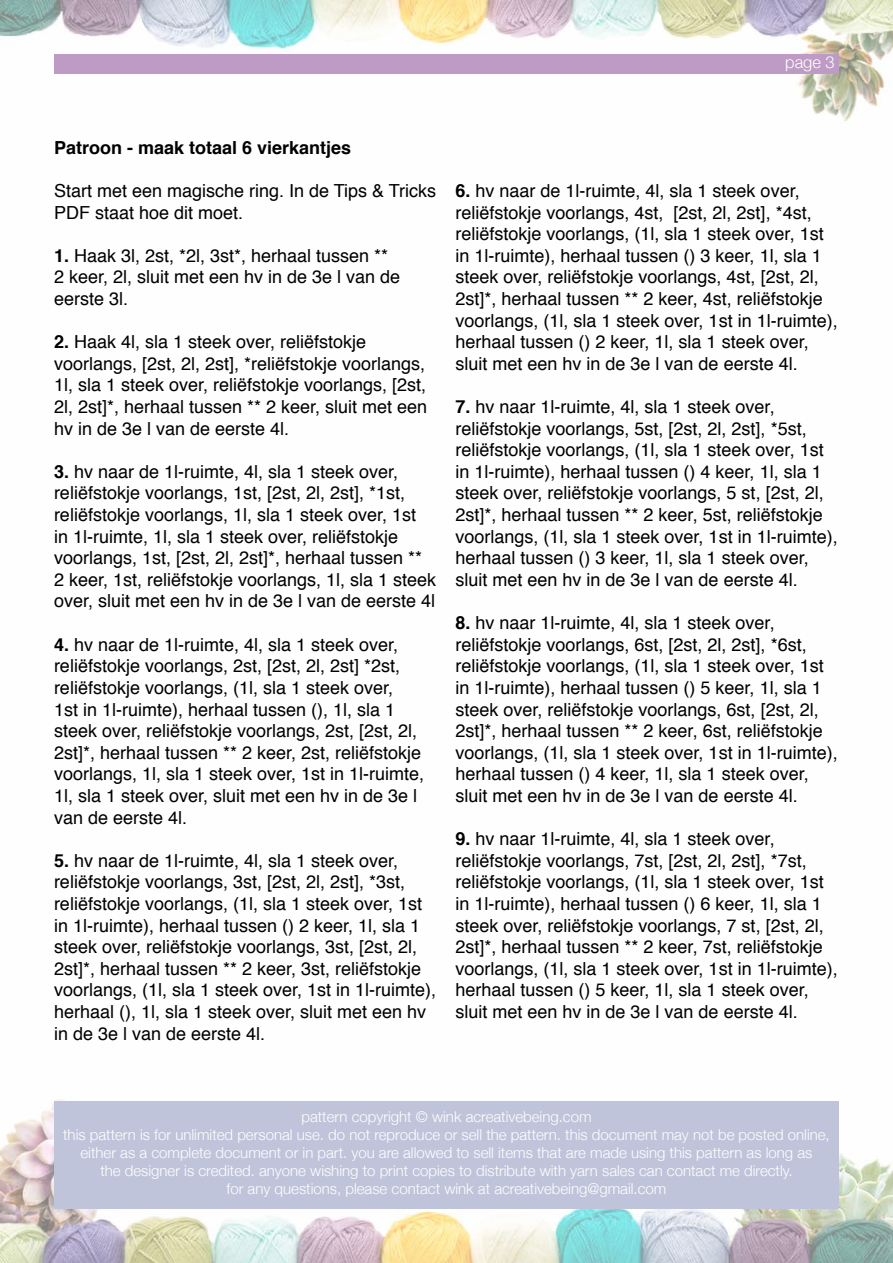
<style>
.page{position:relative;width:893px;height:1263px;background:#fff}
.page>*{position:absolute;margin:0;border:0;box-sizing:border-box;transform-origin:0 0}
.t1{font:18px/21.6px "Helvetica";color:#000}
.t2{font:700 18px "Helvetica";color:#000}
.t3{font:300 16.5px "Helvetica Neue";color:#fff}
.t4{font:300 15px/18px "Helvetica Neue";color:#fff;text-align:center}
.s1{font-weight:700}
</style>
<div class="page">
<img style="left:0;top:0;width:893px;height:1263px">
<div style="left:54px;top:1101px;width:785px;height:108px;background:#bfc4da"></div>
<div style="left:54px;top:54px;width:785px;height:20px;background:#bd9bc5"></div>
<p class="t3" style="left:785px;top:49px;width:51px">page 3</p>
<p class="t2" style="left:54px;top:133px;width:299px">Patroon - maak totaal 6 vierkantjes</p>
<p class="t1" style="left:54px;top:180px;width:384px">Start met een magische ring. In de Tips &amp; Tricks<br>PDF staat hoe dit moet.</p>
<p class="t1" style="left:54px;top:245px;width:348px"><span class="s1">1.</span> Haak 3l, 2st, *2l, 3st*, herhaal tussen **<br>2 keer, 2l, sluit met een hv in de 3e l van de eerste 3l.</p>
<p class="t1" style="left:54px;top:332px;width:375px"><span class="s1">2.</span> Haak 4l, sla 1 steek over, reliëfstokje voorlangs, [2st, 2l, 2st], *reliëfstokje voorlangs, 1l, sla 1 steek over, reliëfstokje voorlangs, [2st, 2l, 2st]*, herhaal tussen ** 2 keer, sluit met een hv in de 3e l van de eerste 4l.</p>
<p class="t1" style="left:54px;top:461px;width:384px"><span class="s1">3.</span> hv naar de 1l-ruimte, 4l, sla 1 steek over, reliëfstokje voorlangs, 1st, [2st, 2l, 2st], *1st, reliëfstokje voorlangs, 1l, sla 1 steek over, 1st<br>in 1l-ruimte, 1l, sla 1 steek over, reliëfstokje voorlangs, 1st, [2st, 2l, 2st]*, herhaal tussen ** 2 keer, 1st, reliëfstokje voorlangs, 1l, sla 1 steek over, sluit met een hv in de 3e l van de eerste 4l</p>
<p class="t1" style="left:54px;top:634px;width:372px"><span class="s1">4.</span> hv naar de 1l-ruimte, 4l, sla 1 steek over, reliëfstokje voorlangs, 2st, [2st, 2l, 2st] *2st, reliëfstokje voorlangs, (1l, sla 1 steek over,<br>1st in 1l-ruimte), herhaal tussen (), 1l, sla 1 steek over, reliëfstokje voorlangs, 2st, [2st, 2l, 2st]*, herhaal tussen ** 2 keer, 2st, reliëfstokje voorlangs, 1l, sla 1 steek over, 1st in 1l-ruimte, 1l, sla 1 steek over, sluit met een hv in de 3e l van de eerste 4l.</p>
<p class="t1" style="left:54px;top:850px;width:384px"><span class="s1">5.</span> hv naar de 1l-ruimte, 4l, sla 1 steek over, reliëfstokje voorlangs, 3st, [2st, 2l, 2st], *3st, reliëfstokje voorlangs, (1l, sla 1 steek over, 1st in 1l-ruimte), herhaal tussen () 2 keer, 1l, sla 1 steek over, reliëfstokje voorlangs, 3st, [2st, 2l, 2st]*, herhaal tussen ** 2 keer, 3st, reliëfstokje voorlangs, (1l, sla 1 steek over, 1st in 1l-ruimte), herhaal (), 1l, sla 1 steek over, sluit met een hv in de 3e l van de eerste 4l.</p>
<p class="t1" style="left:455px;top:180px;width:384px"><span class="s1">6.</span> hv naar de 1l-ruimte, 4l, sla 1 steek over, reliëfstokje voorlangs, 4st, [2st, 2l, 2st], *4st, reliëfstokje voorlangs, (1l, sla 1 steek over, 1st in 1l-ruimte), herhaal tussen () 3 keer, 1l, sla 1 steek over, reliëfstokje voorlangs, 4st, [2st, 2l, 2st]*, herhaal tussen ** 2 keer, 4st, reliëfstokje voorlangs, (1l, sla 1 steek over, 1st in 1l-ruimte), herhaal tussen () 2 keer, 1l, sla 1 steek over, sluit met een hv in de 3e l van de eerste 4l.</p>
<p class="t1" style="left:455px;top:396px;width:384px"><span class="s1">7.</span> hv naar 1l-ruimte, 4l, sla 1 steek over, reliëfstokje voorlangs, 5st, [2st, 2l, 2st], *5st, reliëfstokje voorlangs, (1l, sla 1 steek over, 1st in 1l-ruimte), herhaal tussen () 4 keer, 1l, sla 1 steek over, reliëfstokje voorlangs, 5 st, [2st, 2l, 2st]*, herhaal tussen ** 2 keer, 5st, reliëfstokje voorlangs, (1l, sla 1 steek over, 1st in 1l-ruimte), herhaal tussen () 3 keer, 1l, sla 1 steek over, sluit met een hv in de 3e l van de eerste 4l.</p>
<p class="t1" style="left:455px;top:612px;width:384px"><span class="s1">8.</span> hv naar 1l-ruimte, 4l, sla 1 steek over, reliëfstokje voorlangs, 6st, [2st, 2l, 2st], *6st, reliëfstokje voorlangs, (1l, sla 1 steek over, 1st in 1l-ruimte), herhaal tussen () 5 keer, 1l, sla 1 steek over, reliëfstokje voorlangs, 6st, [2st, 2l, 2st]*, herhaal tussen ** 2 keer, 6st, reliëfstokje voorlangs, (1l, sla 1 steek over, 1st in 1l-ruimte), herhaal tussen () 4 keer, 1l, sla 1 steek over, sluit met een hv in de 3e l van de eerste 4l.</p>
<p class="t1" style="left:455px;top:828px;width:384px"><span class="s1">9.</span> hv naar 1l-ruimte, 4l, sla 1 steek over, reliëfstokje voorlangs, 7st, [2st, 2l, 2st], *7st, reliëfstokje voorlangs, (1l, sla 1 steek over, 1st in 1l-ruimte), herhaal tussen () 6 keer, 1l, sla 1 steek over, reliëfstokje voorlangs, 7 st, [2st, 2l, 2st]*, herhaal tussen ** 2 keer, 7st, reliëfstokje voorlangs, (1l, sla 1 steek over, 1st in 1l-ruimte), herhaal tussen () 5 keer, 1l, sla 1 steek over, sluit met een hv in de 3e l van de eerste 4l.</p>
<p class="t4" style="left:63px;top:1107px;width:768px">pattern copyright © wink acreativebeing.com<br>this pattern is for unlimited personal use. do not reproduce or sell the pattern. this document may not be posted online, either as a complete document or in part. you are allowed to sell items that are made using this pattern as long as<br>the designer is credited. anyone wishing to print copies to distribute with yarn sales can contact me directly.<br>for any questions, please contact wink at acreativebeing@gmail.com</p>
</div>
